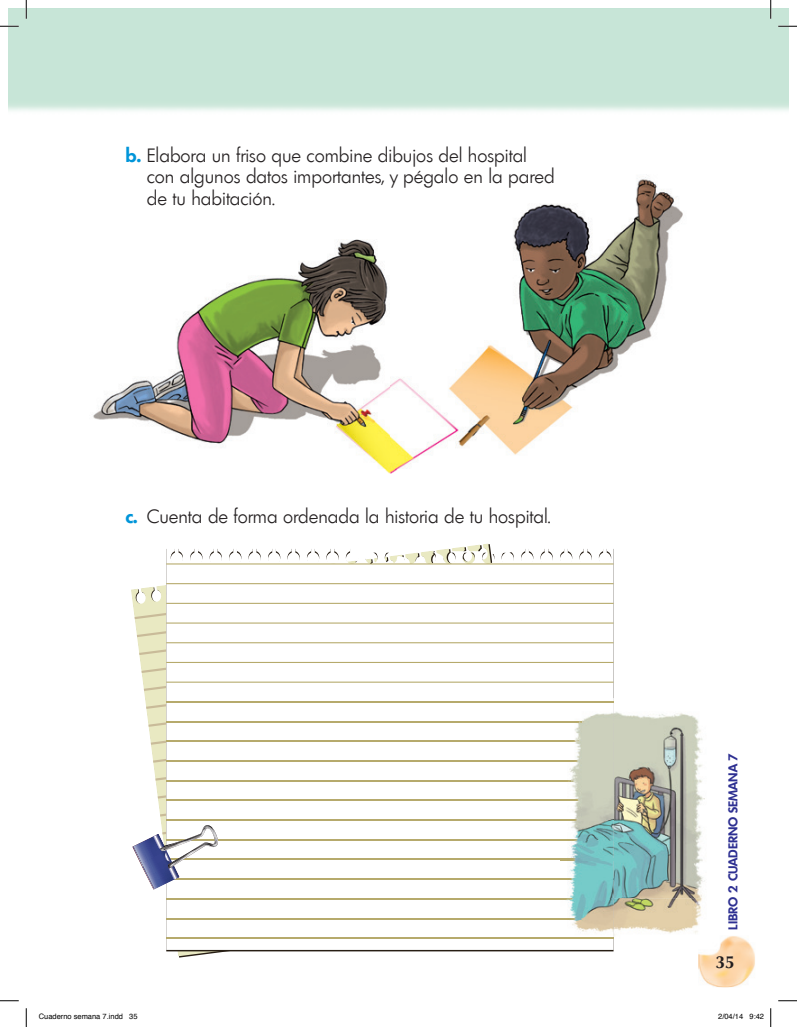
<style>
.page{position:relative;width:797px;height:1027px;background:#fff}
.page>*{position:absolute;margin:0;border:0;box-sizing:border-box;transform-origin:0 0}
.t1{font:300 18.75px/21.2px "Limerick";color:#231f20}
.t2{font:700 17.5px "Optima";color:#231f20}
.t3{font:600 12.5px "Limerick";color:#2e3092}
.t4{font:7.5px "Helvetica";color:#000}
.s1{font-weight:600;color:#0095d9}
</style>
<div class="page">
<img style="left:698px;top:936px;width:57px;height:51px">
<img style="left:93px;top:177px;width:590px;height:297px">
<svg style="left:166px;top:547px;width:447px;height:403px"></svg>
<hr style="left:166px;top:563px;width:447px;height:1px;background:#b6aa6c">
<hr style="left:166px;top:583px;width:447px;height:1px;background:#b6aa6c">
<hr style="left:166px;top:603px;width:447px;height:1px;background:#b6aa6c">
<hr style="left:166px;top:622px;width:447px;height:2px;background:#b6aa6c">
<hr style="left:166px;top:642px;width:447px;height:1px;background:#b6aa6c">
<hr style="left:166px;top:662px;width:447px;height:1px;background:#b6aa6c">
<hr style="left:166px;top:682px;width:447px;height:1px;background:#b6aa6c">
<hr style="left:166px;top:701px;width:447px;height:1px;background:#b6aa6c">
<hr style="left:166px;top:721px;width:447px;height:1px;background:#b6aa6c">
<hr style="left:166px;top:741px;width:447px;height:1px;background:#b6aa6c">
<hr style="left:166px;top:760px;width:447px;height:1px;background:#b6aa6c">
<hr style="left:166px;top:780px;width:447px;height:1px;background:#b6aa6c">
<hr style="left:166px;top:800px;width:447px;height:1px;background:#b6aa6c">
<hr style="left:166px;top:819px;width:447px;height:2px;background:#b6aa6c">
<hr style="left:166px;top:839px;width:447px;height:1px;background:#b6aa6c">
<hr style="left:166px;top:859px;width:447px;height:1px;background:#b6aa6c">
<hr style="left:166px;top:879px;width:447px;height:1px;background:#b6aa6c">
<hr style="left:166px;top:898px;width:447px;height:1px;background:#b6aa6c">
<hr style="left:166px;top:918px;width:447px;height:1px;background:#b6aa6c">
<hr style="left:166px;top:938px;width:447px;height:1px;background:#b6aa6c">
<svg style="left:132px;top:570px;width:404px;height:373px"></svg>
<img style="left:561px;top:698px;width:144px;height:240px">
<svg style="left:698px;top:935px;width:13px;height:3px"></svg>
<img style="left:561px;top:701px;width:52px;height:1px">
<img style="left:561px;top:721px;width:52px;height:1px">
<img style="left:561px;top:741px;width:52px;height:1px">
<img style="left:561px;top:760px;width:52px;height:1px">
<img style="left:561px;top:780px;width:52px;height:1px">
<img style="left:561px;top:800px;width:52px;height:1px">
<img style="left:561px;top:819px;width:52px;height:2px">
<img style="left:561px;top:839px;width:52px;height:1px">
<img style="left:561px;top:859px;width:52px;height:1px">
<img style="left:561px;top:879px;width:52px;height:1px">
<img style="left:561px;top:898px;width:52px;height:1px">
<img style="left:561px;top:918px;width:52px;height:1px">
<svg style="left:0;top:25px;width:19px;height:2px"></svg>
<svg style="left:778px;top:25px;width:19px;height:2px"></svg>
<svg style="left:0;top:1000px;width:19px;height:1px"></svg>
<svg style="left:778px;top:1000px;width:19px;height:1px"></svg>
<svg style="left:25px;top:0;width:2px;height:19px"></svg>
<svg style="left:25px;top:1008px;width:2px;height:19px"></svg>
<svg style="left:770px;top:0;width:1px;height:19px"></svg>
<svg style="left:770px;top:1008px;width:1px;height:19px"></svg>
<p class="t1" style="left:147px;top:145px;width:409px;text-indent:-21px"><span class="s1">b.</span> Elabora un friso que combine dibujos del hospital con algunos datos importantes, y pégalo en la pared de tu habitación.</p>
<p class="t1" style="left:125px;top:506px;width:426px"><span class="s1">c.</span> Cuenta de forma ordenada la historia de tu hospital.</p>
<p class="t3" style="left:725px;top:930px;width:179px;rotate:-90deg">LIBRO 2 CUADERNO SEMANA 7</p>
<p class="t2" style="left:715px;top:952px;width:21px">35</p>
<p class="t4" style="left:39px;top:1011px;width:100px">Cuaderno semana 7.indd 35</p>
<p class="t4" style="left:718px;top:1011px;width:47px">2/04/14 9:42</p>
</div>
